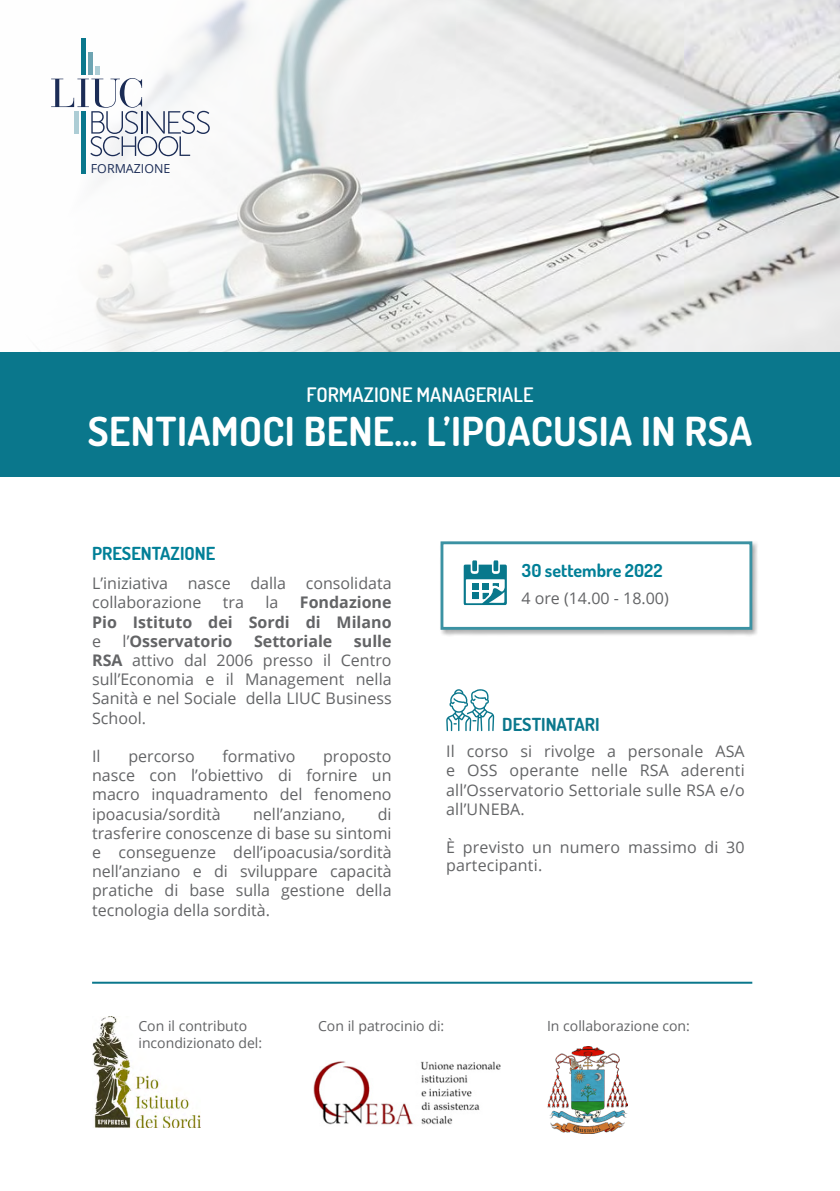
<style>
.page{position:relative;width:840px;height:1191px;background:#fff}
.page>*{position:absolute;margin:0;border:0;box-sizing:border-box;transform-origin:0 0}
.t1{font:700 40px "Dosis";letter-spacing:.01em;color:#fff}
.t2{font:600 20px "Dosis";color:#fff}
.t3{font:700 18px "Dosis";color:#007f97}
.t4{font:700 18px "Dosis";color:#0a778c}
.t5{font:16px/19.2px "Open Sans";color:#636466;text-align:justify}
.t6{font:700 16px/19.2px "Open Sans";color:#636466;text-align:right}
.t7{font:14px "Open Sans";color:#626365}
.t8{font:12.4px "Open Sans";color:#1b2c56}
.s1{font-weight:400}
.s2{font-weight:700}
</style>
<div class="page">
<img style="left:81px;top:0;width:758px;height:351px">
<hr style="left:81px;top:38px;width:4px;height:36px;background:#0a778c">
<hr style="left:88px;top:52px;width:4px;height:22px;background:#6da4b2">
<hr style="left:81px;top:111px;width:4px;height:62px;background:#0a778c">
<svg style="left:51px;top:66px;width:159px;height:90px"></svg>
<div style="left:0;top:351px;width:839px;height:125px;background:#0a778c"></div>
<img style="left:92px;top:1016px;width:108px;height:111px">
<img style="left:314px;top:1061px;width:187px;height:64px">
<div style="left:439px;top:540px;width:319px;height:97px;background:#000;opacity:.4"></div>
<div style="left:440px;top:541px;width:311px;height:89px;background:#fff;border:3px solid #0a778c"></div>
<img style="left:547px;top:1047px;width:80px;height:86px">
<hr style="left:92px;top:981px;width:659px;height:2px;background:#0a778c">
<svg style="left:446px;top:689px;width:48px;height:42px"></svg>
<svg style="left:463px;top:560px;width:43px;height:45px"></svg>
<p class="t8" style="left:91px;top:160px;width:81px">FORMAZIONE</p>
<p class="t2" style="left:306px;top:382px;width:228px">FORMAZIONE MANAGERIALE</p>
<h1 class="t1" style="left:88px;top:406px;width:665px">SENTIAMOCI BENE… L’IPOACUSIA IN RSA</h1>
<p class="t3" style="left:92px;top:541px;width:125px">PRESENTAZIONE</p>
<p class="t5" style="left:92px;top:573px;width:301px">L’iniziativa nasce dalla consolidata collaborazione</p>
<p class="t6" style="left:92px;top:592px;width:301px">Fondazione<br>Pio Istituto dei Sordi di Milano</p>
<p class="t5" style="left:92px;top:631px;width:10px">e</p>
<p class="t6" style="left:122px;top:631px;width:111px"><span class="s1">l’</span>Osservatorio</p>
<p class="t6" style="left:254px;top:631px;width:80px">Settoriale</p>
<p class="t5" style="left:223px;top:592px;width:23px">tra</p>
<p class="t5" style="left:265px;top:592px;width:14px">la</p>
<p class="t5" style="left:92px;top:631px;width:301px;text-indent:261px"><span class="s2">sulle RSA</span> attivo dal 2006 presso il Centro sull’Economia e il Management nella Sanità e nel Sociale della LIUC Business School.</p>
<p class="t5" style="left:92px;top:746px;width:10px">Il</p>
<p class="t5" style="left:128px;top:746px;width:68px">percorso</p>
<p class="t5" style="left:222px;top:746px;width:74px">formativo</p>
<p class="t5" style="left:92px;top:746px;width:301px;text-indent:231px">proposto nasce con l’obiettivo di fornire un macro inquadramento del fenomeno ipoacusia/sordità</p>
<p class="t5" style="left:92px;top:803px;width:301px;text-indent:285px">di trasferire conoscenze di base su sintomi e conseguenze dell’ipoacusia/sordità nell’anziano e di sviluppare capacità pratiche di base sulla gestione della tecnologia della sordità.</p>
<p class="t5" style="left:253px;top:803px;width:94px">nell’anziano,</p>
<p class="t3" style="left:521px;top:559px;width:142px">30 settembre 2022</p>
<p class="t5" style="left:521px;top:588px;width:149px">4 ore (14.00 - 18.00)</p>
<p class="t4" style="left:502px;top:712px;width:99px">DESTINATARI</p>
<p class="t5" style="left:446px;top:741px;width:300px">Il corso si rivolge a personale ASA e OSS operante nelle RSA aderenti all’Osservatorio Settoriale sulle RSA e/o all’UNEBA.</p>
<p class="t5" style="left:446px;top:838px;width:300px;line-height:18px">È previsto un numero massimo di 30 partecipanti.</p>
<p class="t7" style="left:138px;top:1016px;width:110px">Con il contributo</p>
<p class="t7" style="left:318px;top:1016px;width:128px">Con il patrocinio di:</p>
<p class="t7" style="left:138px;top:1032px;width:125px">incondizionato del:</p>
<p class="t7" style="left:546px;top:1016px;width:144px">In collaborazione con:</p>
</div>
